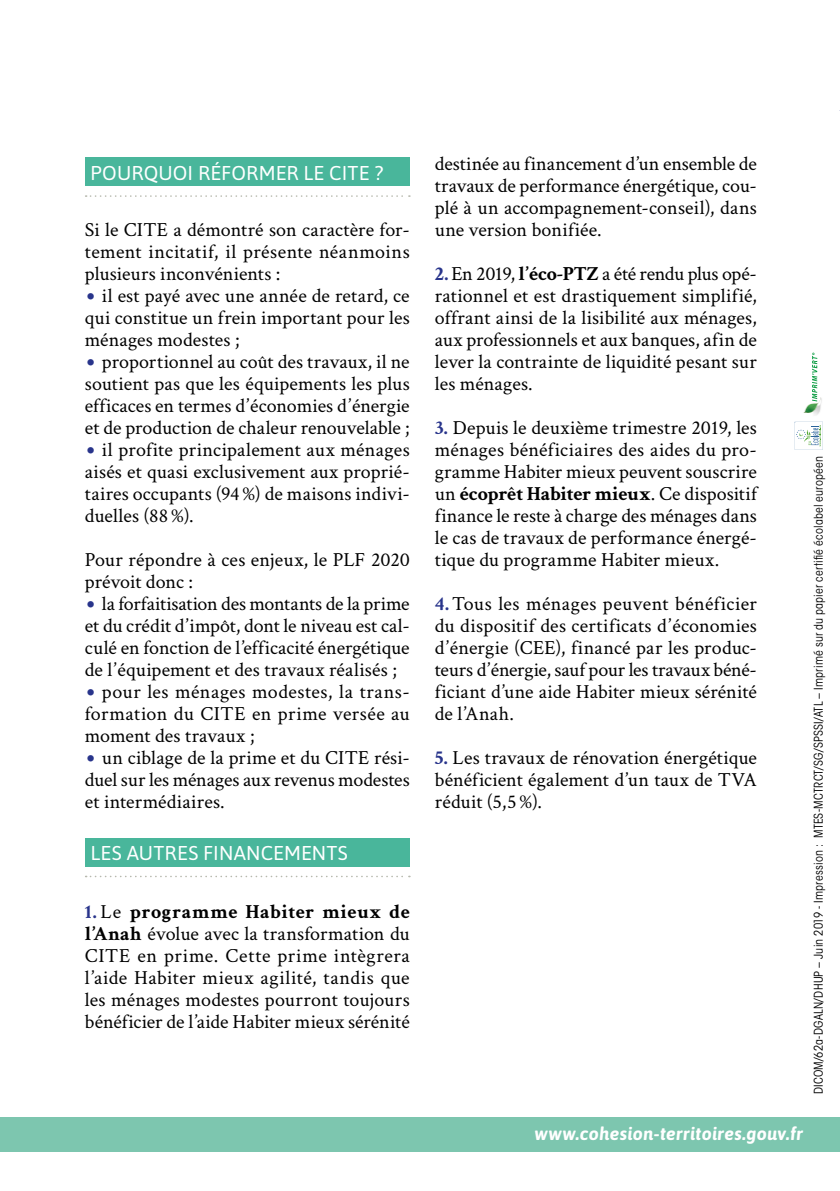
<style>
.page{position:relative;width:840px;height:1191px;background:#fff}
.page>*{position:absolute;margin:0;border:0;box-sizing:border-box;transform-origin:0 0}
.t1{font:20px/22px "Crimson Text";letter-spacing:.005em;color:#000;text-align:justify}
.t2{font:20px "Asap";letter-spacing:.01em;color:#fff}
.t3{font:italic 700 18px "Asap";letter-spacing:.02em;color:#fff}
.t4{font:condensed 12px "ITC Avant Garde Std";letter-spacing:.02em;color:#000}
.s1{font-size:30px;color:#28348b}
.s2{font-weight:700;color:#28348b}
.s3{font-weight:700}
</style>
<div class="page">
<svg style="left:794px;top:421px;width:28px;height:29px"></svg>
<img style="left:803px;top:395px;width:19px;height:20px">
<svg style="left:811px;top:353px;width:5px;height:48px"></svg>
<div style="left:85px;top:157px;width:324px;height:29px;background:#49b69b"></div>
<svg style="left:86px;top:195px;width:323px;height:2px"></svg>
<div style="left:85px;top:837px;width:324px;height:29px;background:#49b69b"></div>
<svg style="left:86px;top:875px;width:323px;height:2px"></svg>
<div style="left:0;top:1117px;width:839px;height:34px;background:#7dc6af"></div>
<p class="t2" style="left:90px;top:159px;width:294px">POURQUOI RÉFORMER LE CITE ?</p>
<p class="t1" style="left:85px;top:218px;width:326px">Si le CITE a démontré son caractère for&shy;tement incitatif, il présente néanmoins plusieurs inconvénients :</p>
<p class="t1" style="left:85px;top:284px;width:326px"><span class="s1">•</span> il est payé avec une année de retard, ce qui constitue un frein important pour les ménages modestes ;</p>
<p class="t1" style="left:85px;top:350px;width:326px"><span class="s1">•</span> proportionnel au coût des travaux, il ne soutient pas que les équipements les plus efficaces en termes d’économies d’énergie et de production de chaleur renouvelable ;</p>
<p class="t1" style="left:85px;top:438px;width:326px"><span class="s1">•</span> il profite principalement aux ménages aisés et quasi exclusivement aux proprié&shy;taires occupants (94%) de maisons indivi&shy;duelles (88%).</p>
<p class="t1" style="left:85px;top:548px;width:326px">Pour répondre à ces enjeux, le PLF 2020 prévoit donc :</p>
<p class="t1" style="left:85px;top:592px;width:326px"><span class="s1">•</span> la forfaitisation des montants de la prime et du crédit d’impôt, dont le niveau est cal&shy;culé en fonction de l’efficacité énergétique de l’équipement et des travaux réalisés ;</p>
<p class="t1" style="left:85px;top:680px;width:326px"><span class="s1">•</span> pour les ménages modestes, la trans&shy;formation du CITE en prime versée au moment des travaux ;</p>
<p class="t1" style="left:85px;top:746px;width:326px"><span class="s1">•</span> un ciblage de la prime et du CITE rési&shy;duel sur les ménages aux revenus modestes et intermédiaires.</p>
<p class="t2" style="left:90px;top:839px;width:259px">LES AUTRES FINANCEMENTS</p>
<p class="t1" style="left:85px;top:900px;width:326px"><span class="s2">1.</span> Le <span class="s3">programme Habiter mieux de l’Anah</span> évolue avec la transformation du CITE en prime. Cette prime intègrera l’aide Habiter mieux agilité, tandis que les ménages modestes pourront toujours bénéficier de l’aide Habiter mieux sérénité</p>
<p class="t1" style="left:434px;top:152px;width:323px">destinée au financement d’un ensemble de travaux de performance énergétique, cou&shy;plé à un accompagnement-conseil), dans une version bonifiée.</p>
<p class="t1" style="left:434px;top:262px;width:323px"><span class="s2">2.</span> En 2019, <span class="s3">l’éco-PTZ</span> a été rendu plus opé&shy;rationnel et est drastiquement simplifié, offrant ainsi de la lisibilité aux ménages, aux professionnels et aux banques, afin de lever la contrainte de liquidité pesant sur les ménages.</p>
<p class="t1" style="left:434px;top:416px;width:323px"><span class="s2">3.</span> Depuis le deuxième trimestre 2019, les ménages bénéficiaires des aides du pro&shy;gramme Habiter mieux peuvent souscrire un <span class="s3">écoprêt Habiter mieux</span>. Ce dispositif finance le reste à charge des ménages dans le cas de travaux de performance énergé&shy;tique du programme Habiter mieux.</p>
<p class="t1" style="left:434px;top:592px;width:323px"><span class="s2">4.</span>Tous les ménages peuvent bénéficier du dispositif des certificats d’économies d’énergie (CEE), financé par les produc&shy;teurs d’énergie, sauf pour les travaux béné&shy;ficiant d’une aide Habiter mieux sérénité de l’Anah.</p>
<p class="t1" style="left:434px;top:746px;width:323px"><span class="s2">5.</span> Les travaux de rénovation énergétique bénéficient également d’un taux de TVA réduit (5,5%).</p>
<p class="t4" style="left:810px;top:1094px;width:640px;rotate:-90deg">DICOM/62a-DGALN/DHUP – Juin 2019 - Impression : MTES-MCTRCT/SG/SPSSI/ATL – Imprimé sur du papier certifié écolabel européen</p>
<p class="t3" style="left:534px;top:1121px;width:270px">www.cohesion-territoires.gouv.fr</p>
</div>
